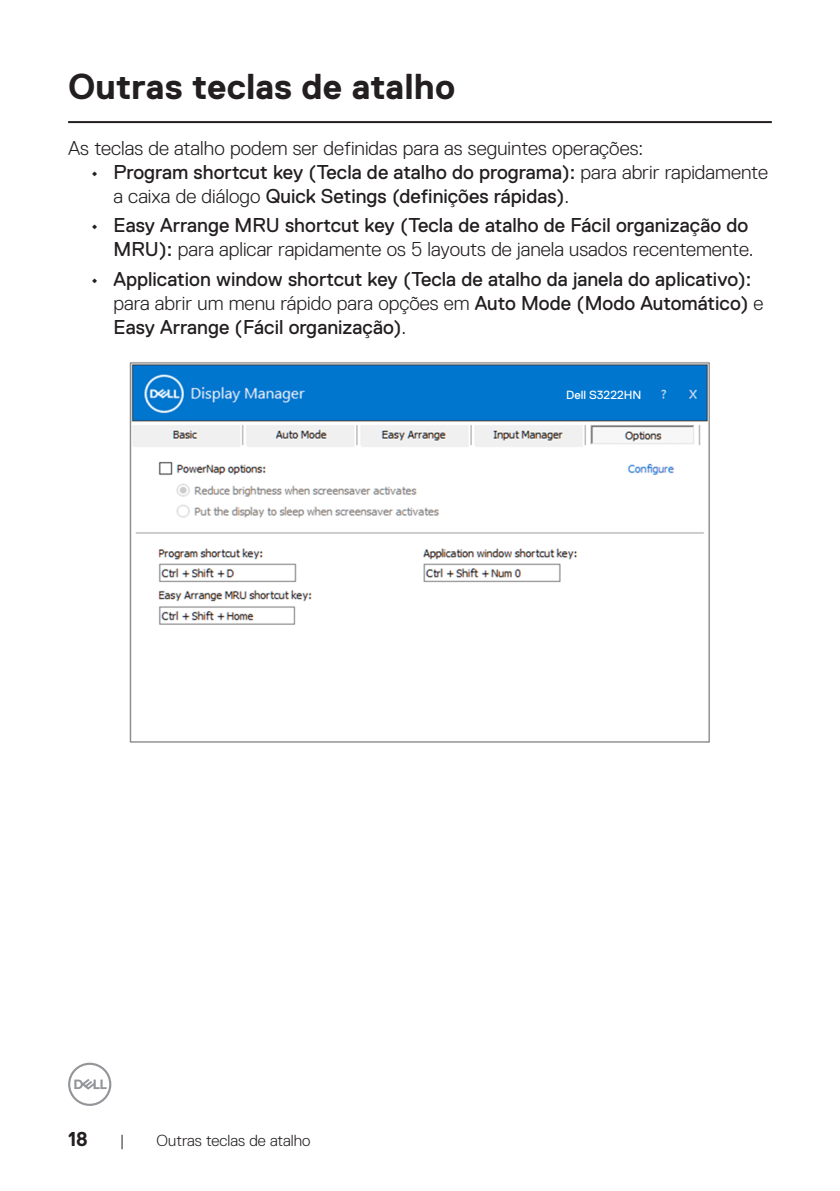
<style>
.page{position:relative;width:840px;height:1191px;background:#fff}
.page>*{position:absolute;margin:0;border:0;box-sizing:border-box;transform-origin:0 0}
.Head_1{font:700 36px "Dell Replica";color:#231f20}
.t1{font:20px/24px "Dell Replica";color:#231f20}
.Paragraph{font:300 20px "Dell Replica";color:#231f20}
.t2{font:700 20px "Dell Replica";color:#231f20}
.t3{font:300 16px "Dell Replica";color:#231f20}
.t4{font:11.8px "Dell Replica";color:#fff;scale:1.04 1}
.s1{font-weight:300}
</style>
<div class="page">
<svg style="left:68px;top:1062px;width:43px;height:44px"></svg>
<hr style="left:68px;top:121px;width:703px;height:2px;background:#231f20">
<img style="left:129px;top:362px;width:581px;height:381px">
<div style="left:146px;top:626px;width:205px;height:55px;background:#fff"></div>
<div style="left:557px;top:386px;width:93px;height:19px;background:#0076ce"></div>
<p class="Head_1" style="left:68px;top:66px;width:388px">Outras teclas de atalho</p>
<p class="Paragraph" style="left:68px;top:137px;width:576px">As teclas de atalho podem ser definidas para as seguintes operações:</p>
<p class="t1" style="left:113px;top:160px;width:655px;text-indent:-23px">• Program shortcut key (Tecla de atalho do programa): <span class="s1">para abrir rapidamente a caixa de diálogo</span> Quick Setings (definições rápidas)<span class="s1">.</span></p>
<p class="t1" style="left:91px;top:214px;width:664px;text-align:right">• Easy Arrange MRU shortcut key (Tecla de atalho de Fácil organização do<br>MRU): <span class="s1">para aplicar rapidamente os 5 layouts de janela usados recentemente.</span></p>
<p class="t1" style="left:113px;top:267px;width:651px;text-indent:-23px">• Application window shortcut key (Tecla de atalho da janela do aplicativo): <span class="s1">para abrir um menu rápido para opções em</span> Auto Mode (Modo Automático) <span class="s1">e<br></span>Easy Arrange (Fácil organização)<span class="s1">.</span></p>
<p class="t4" style="left:565px;top:388px;width:74px">Dell S3222HN</p>
<p class="t2" style="left:68px;top:1127px;width:21px">18</p>
<p class="t3" style="left:120px;top:1131px;width:6px">|</p>
<p class="t3" style="left:156px;top:1131px;width:155px">Outras teclas de atalho</p>
</div>
